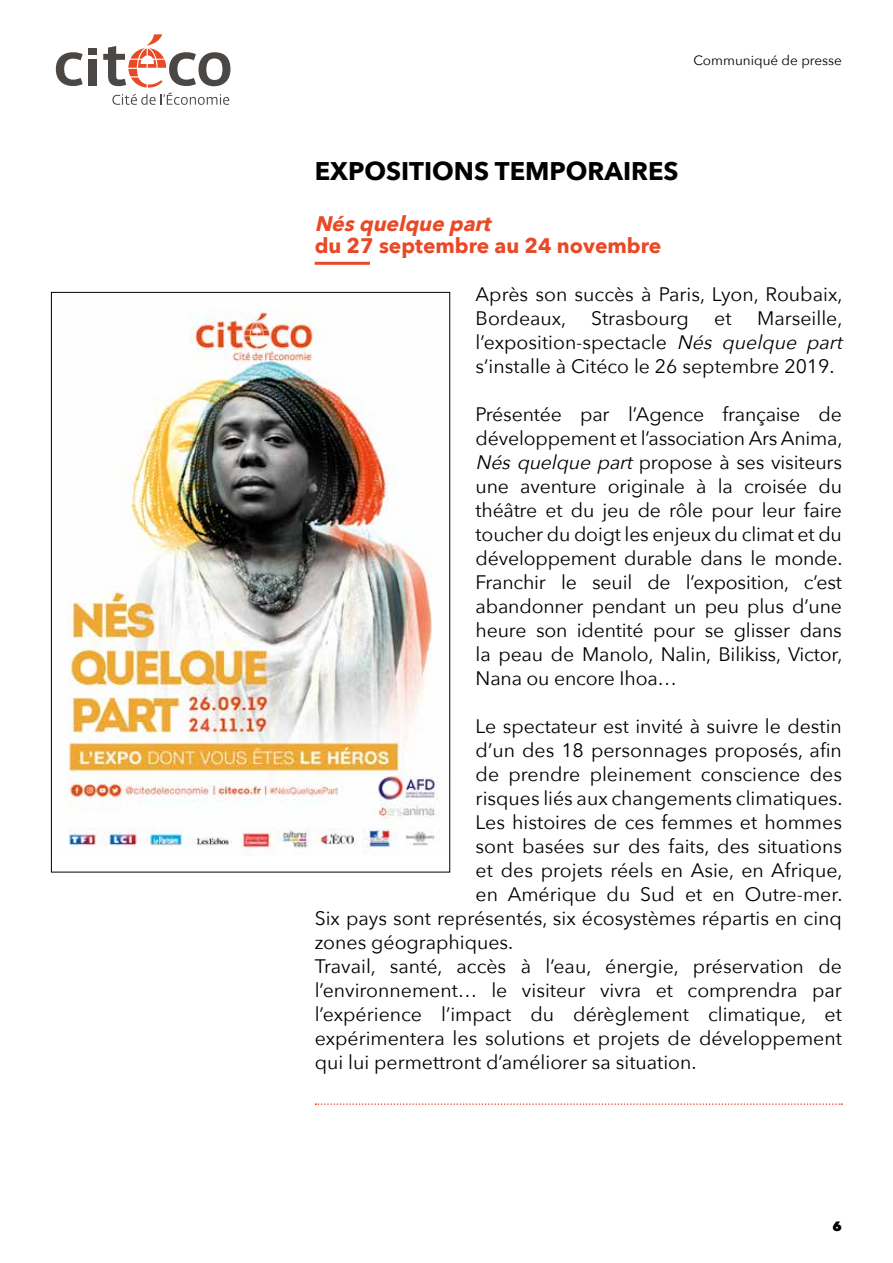
<style>
.page{position:relative;width:893px;height:1263px;background:#fff}
.page>*{position:absolute;margin:0;border:0;box-sizing:border-box;transform-origin:0 0}
.t1{font:700 25.5px "Avenir Next";color:#000}
.t2{font:700 21px "Avenir Next";color:#e84926}
.t3{font:italic 700 21px "Avenir Next";color:#e84926}
.t4{font:19.5px/24px "Avenir Next";color:#000}
.t5{font:13.5px "Avenir Next";color:#000}
.t6{font:800 13.5px "Avenir Next";color:#000}
.s1{font-style:italic}
</style>
<div class="page">
<div style="left:89px;top:59px;width:8px;height:27px;background:#4b4745"></div>
<div style="left:89px;top:48px;width:8px;height:7px;background:#4b4745"></div>
<svg style="left:56px;top:52px;width:27px;height:34px"></svg>
<svg style="left:103px;top:34px;width:127px;height:71px"></svg>
<hr style="left:315px;top:262px;width:55px;height:3px;background:#e84926">
<svg style="left:315px;top:1103px;width:527px;height:2px"></svg>
<img style="left:68px;top:309px;width:372px;height:547px">
<p class="t5" style="left:693px;top:48px;width:150px">Communiqué de presse</p>
<h1 class="t1" style="left:315px;top:149px;width:365px">EXPOSITIONS TEMPORAIRES</h1>
<p class="t3" style="left:315px;top:205px;width:185px">Nésquelquepart</p>
<p class="t2" style="left:315px;top:228px;width:348px">du 27 septembre au 24 novembre</p>
<p class="t4" style="left:476px;top:282px;width:368px">Après son succès à Paris, Lyon, Roubaix,<br>Bordeaux,</p>
<p class="t4" style="left:476px;top:306px;width:374px;text-indent:281px">Marseille, l’exposition-spectacle <span class="s1">Nés quelque part </span>s’installe à Citéco le 26 septembre 2019.</p>
<p class="t4" style="left:476px;top:402px;width:368px;text-align:justify">Présentée par l’Agence française de développement et l’association Ars Anima, <span class="s1">Nésquelquepart</span>propose à ses visiteurs une aventure originale à la croisée du théâtre et du jeu de rôle pour leur faire toucher du doigt les enjeux du climat et du développement durable dans le monde.<br>Franchir le seuil de l’exposition, c’est abandonner pendant un peu plus d’une heure son identité pour se glisser dans la peau de Manolo, Nalin, Bilikiss, Victor, Nana ou encore Ihoa…</p>
<p class="t4" style="left:476px;top:714px;width:368px">Le spectateur est invité à suivre le destin</p>
<p class="t4" style="left:476px;top:738px;width:368px">d’un des 18 personnages proposés, afin</p>
<p class="t4" style="left:476px;top:762px;width:368px">de prendre pleinement conscience des</p>
<p class="t4" style="left:476px;top:786px;width:368px">risques liés aux changements climatiques.</p>
<p class="t4" style="left:476px;top:810px;width:368px">Les histoires de ces femmes et hommes</p>
<p class="t4" style="left:476px;top:834px;width:368px">sont basées sur des faits, des situations</p>
<p class="t4" style="left:476px;top:858px;width:368px">et des projets réels en Asie, en Afrique,</p>
<p class="t4" style="left:476px;top:882px;width:368px">en Amérique du Sud et en Outre-mer.</p>
<p class="t4" style="left:315px;top:906px;width:529px">Six pays sont représentés, six écosystèmes répartis en cinq</p>
<p class="t4" style="left:315px;top:930px;width:200px">zones géographiques.</p>
<p class="t4" style="left:315px;top:954px;width:529px">Travail, santé, accès à l’eau, énergie, préservation de</p>
<p class="t4" style="left:315px;top:978px;width:529px">l’environnement… le visiteur vivra et comprendra par</p>
<p class="t4" style="left:315px;top:1002px;width:529px">l’expérience l’impact du dérèglement climatique, et</p>
<p class="t4" style="left:315px;top:1026px;width:529px">expérimentera les solutions et projets de développement</p>
<p class="t4" style="left:315px;top:1050px;width:383px">qui lui permettront d’améliorer sa situation.</p>
<p class="t4" style="left:591px;top:306px;width:99px">Strasbourg</p>
<p class="t4" style="left:714px;top:306px;width:19px">et</p>
<p class="t6" style="left:832px;top:1218px;width:11px">6</p>
</div>
